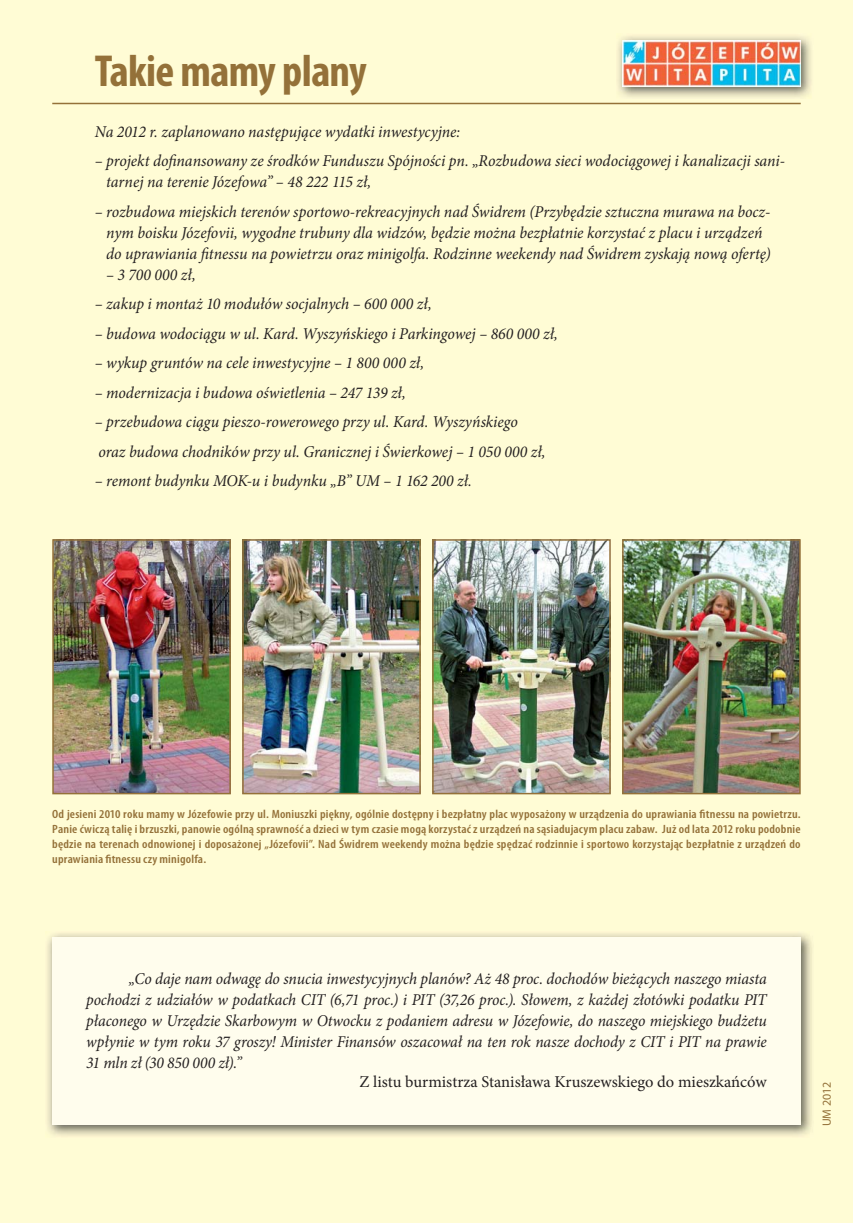
<style>
.page{position:relative;width:853px;height:1223px;background:#fffcd5}
.page>*{position:absolute;margin:0;border:0;box-sizing:border-box;transform-origin:0 0}
.t1{font:700 condensed 45px "Myriad Pro";letter-spacing:-.015em;color:#947139}
.t2{font:italic 16.5px/21px "Minion Pro";letter-spacing:-.005em;color:#231f20;scale:.96 1}
.t3{font:italic 16.5px/21px "Minion Pro";letter-spacing:-.005em;color:#231f20;text-align:justify;scale:.95 1}
.t4{font:16.5px "Minion Pro";color:#231f20}
.t5{font:600 condensed 12px/15px "Myriad Pro";letter-spacing:.015em;color:#947139;text-align:justify;scale:1.1 1}
.t6{font:12px "Myriad Pro";color:#947139}
</style>
<div class="page">
<img style="left:47px;top:933px;width:765px;height:203px">
<div style="left:52px;top:937px;width:749px;height:188px;background:#fffded"></div>
<hr style="left:52px;top:103px;width:749px;height:1px;background:#947139">
<img style="left:625px;top:542px;width:173px;height:249px">
<div style="left:622px;top:539px;width:179px;height:255px;border:2px solid #947139"></div>
<img style="left:435px;top:542px;width:173px;height:249px">
<div style="left:432px;top:539px;width:179px;height:255px;border:2px solid #947139"></div>
<img style="left:55px;top:542px;width:173px;height:249px">
<div style="left:52px;top:539px;width:179px;height:255px;border:2px solid #947139"></div>
<img style="left:245px;top:542px;width:173px;height:249px">
<div style="left:242px;top:539px;width:179px;height:255px;border:2px solid #947139"></div>
<img style="left:617px;top:36px;width:195px;height:61px">
<img style="left:623px;top:40px;width:178px;height:46px">
<h1 class="t1" style="left:95px;top:54px;width:273px">Takie mamy plany</h1>
<p class="t2" style="left:95px;top:122px;width:382px">Na 2012 r. zaplanowano następujące wydatki inwestycyjne:</p>
<p class="t2" style="left:106px;top:152px;width:709px;text-indent:-11px">– projekt dofinansowany ze środków Funduszu Spójności pn. „Rozbudowa sieci wodociągowej i kanalizacji sani&shy;tarnej na terenie Józefowa” – 48 222 115 zł,</p>
<p class="t2" style="left:106px;top:202px;width:694px;text-indent:-11px">– rozbudowa miejskich terenów sportowo-rekreacyjnych nad Świdrem (Przybędzie sztuczna murawa na bocz&shy;nym boisku Józefovii, wygodne trubuny dla widzów, będzie można bezpłatnie korzystać z placu i urządzeń do uprawiania fitnessu na powietrzu oraz minigolfa. Rodzinne weekendy nad Świdrem zyskają nową ofertę)</p>
<p class="t2" style="left:106px;top:265px;width:95px">– 3 700 000 zł,</p>
<p class="t2" style="left:95px;top:295px;width:352px">– zakup i montaż 10 modułów socjalnych – 600 000 zł,</p>
<p class="t2" style="left:95px;top:324px;width:484px">– budowa wodociągu w ul. Kard. Wyszyńskiego i Parkingowej – 860 000 zł,</p>
<p class="t2" style="left:95px;top:354px;width:345px">– wykup gruntów na cele inwestycyjne – 1 800 000 zł,</p>
<p class="t2" style="left:95px;top:383px;width:325px">– modernizacja i budowa oświetlenia – 247 139 zł,</p>
<p class="t2" style="left:95px;top:409px;width:471px;line-height:29.5px">– przebudowa ciągu pieszo-rowerowego przy ul. Kard. Wyszyńskiego oraz budowa chodników przy ul. Granicznej i Świerkowej – 1 050 000 zł,</p>
<p class="t2" style="left:95px;top:472px;width:394px">– remont budynku MOK-u i budynku „B” UM – 1 162 200 zł.</p>
<p class="t5" style="left:52px;top:808px;width:682px">Od jesieni 2010 roku mamy w Józefowie przy ul. Moniuszki piękny, ogólnie dostępny i bezpłatny plac wyposażony w urządzenia do uprawiania fitnessu na powietrzu.<br>Panie ćwiczą talię i brzuszki, panowie ogólną sprawność a dzieci w tym czasie mogą korzystać z urządzeń na sąsiadujacym placu zabaw. Już od lata 2012 roku podobnie będzie na terenach odnowionej i doposażonej „Józefovii”. Nad Świdrem weekendy można będzie spędzać rodzinnie i sportowo korzystając bezpłatnie z urządzeń do uprawiania fitnessu czy minigolfa.</p>
<p class="t3" style="left:86px;top:969px;width:718px;text-indent:43px">„Co daje nam odwagę do snucia inwestycyjnych planów? Aż 48 proc. dochodów bieżących naszego miasta pochodzi z udziałów w podatkach CIT (6,71 proc.) i PIT (37,26 proc.). Słowem, z każdej złotówki podatku PIT płaconego w Urzędzie Skarbowym w Otwocku z podaniem adresu w Józefowie, do naszego miejskiego budżetu wpłynie w tym roku 37 groszy! Minister Finansów oszacował na ten rok nasze dochody z CIT i PIT na prawie 31 mln zł (30 850 000 zł).”</p>
<p class="t4" style="left:359px;top:1075px;width:409px">Z listu burmistrza Stanisława Kruszewskiego do mieszkańców</p>
<p class="t6" style="left:822px;top:1126px;width:46px;rotate:-90deg">UM 2012</p>
</div>
